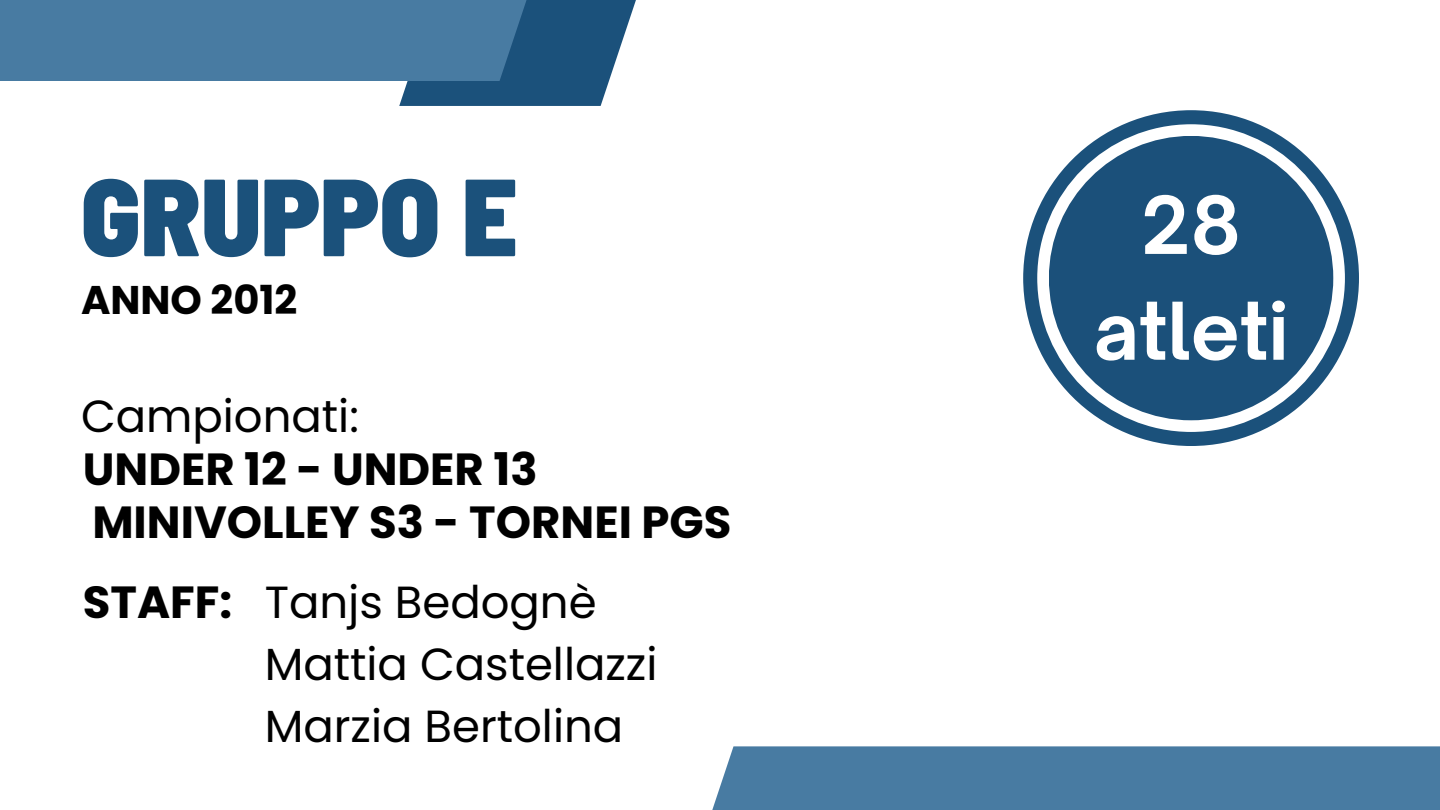
<style>
.page{position:relative;width:1440px;height:810px;background:#fff}
.page>*{position:absolute;margin:0;border:0;box-sizing:border-box;transform-origin:0 0}
.t1{font:900 semi-condensed 109.4px "Barlow";color:#1b517b}
.t2{font:700 76.1px "Open Sauce One";color:#fff}
.t3{font:45px "Poppins";color:#000}
.t4{font:700 45px "Poppins";color:#000}
.t5{font:700 40px "Poppins";color:#000}
</style>
<div class="page">
<div style="left:712px;top:746px;width:728px;height:64px;background:#487ba2"></div>
<svg style="left:399px;top:81px;width:210px;height:25px;background:#245880"></svg>
<svg style="left:0;top:0;width:636px;height:81px;background:#42759c"></svg>
<div style="left:1023px;top:110px;width:336px;height:336px;background:#1b517b;border-radius:50%"></div>
<div style="left:1037px;top:124px;width:308px;height:308px;background:#fff;border-radius:50%"></div>
<div style="left:1049px;top:136px;width:284px;height:284px;background:#1b507a;border-radius:50%"></div>
<p class="t1" style="left:81px;top:147px;width:438px">GRUPPO E</p>
<p class="t5" style="left:81px;top:272px;width:218px">ANNO 2012</p>
<p class="t3" style="left:81px;top:385px;width:279px">Campionati:</p>
<p class="t4" style="left:83px;top:438px;width:456px">UNDER 12 - UNDER 13</p>
<p class="t4" style="left:92px;top:491px;width:641px">MINIVOLLEY S3 - TORNEI PGS</p>
<p class="t4" style="left:83px;top:571px;width:151px">STAFF:</p>
<p class="t3" style="left:265px;top:571px;width:333px">Tanjs Bedognè</p>
<p class="t3" style="left:265px;top:633px;width:394px">Mattia Castellazzi</p>
<p class="t3" style="left:265px;top:695px;width:360px">Marzia Bertolina</p>
<p class="t2" style="left:1141px;top:178px;width:102px">28</p>
<p class="t2" style="left:1094px;top:284px;width:196px">atleti</p>
</div>
